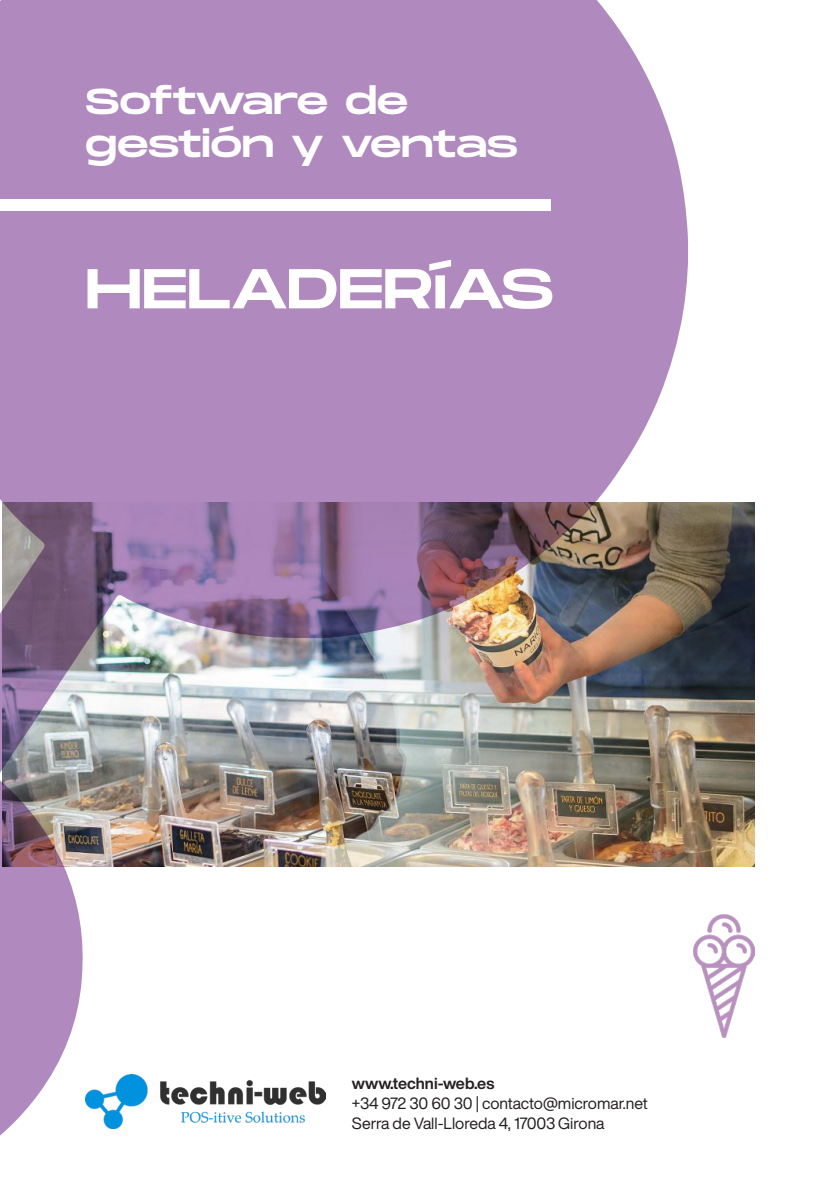
<style>
.page{position:relative;width:840px;height:1191px;background:#fff}
.page>*{position:absolute;margin:0;border:0;box-sizing:border-box;transform-origin:0 0}
.t1{font:56px "Monument Extended";letter-spacing:-.01em;color:#fff}
.t2{font:36px/43.2px "Monument Extended";letter-spacing:-.015em;color:#fff}
.t3{font:16px/20px "Helvetica Now Display";color:#231f20}
.t4{font:700 16px "Helvetica Now Display";color:#231f20}
</style>
<div class="page">
<img style="left:688px;top:503px;width:66px;height:364px">
<img style="left:0;top:0;width:688px;height:1136px">
<img style="left:85px;top:1074px;width:240px;height:54px">
<div style="left:0;top:199px;width:550px;height:12px;background:#fff"></div>
<img style="left:693px;top:914px;width:61px;height:123px">
<h2 class="t2" style="left:85px;top:79px;width:434px">Software de gestión y ventas</h2>
<h1 class="t1" style="left:85px;top:248px;width:470px">HELADERíAS</h1>
<p class="t4" style="left:351px;top:1071px;width:144px">www.techni-web.es</p>
<p class="t3" style="left:351px;top:1092px;width:297px">+34 972 30 60 30 | contacto@micromar.net<br>Serra de Vall-Lloreda 4, 17003 Girona</p>
</div>
